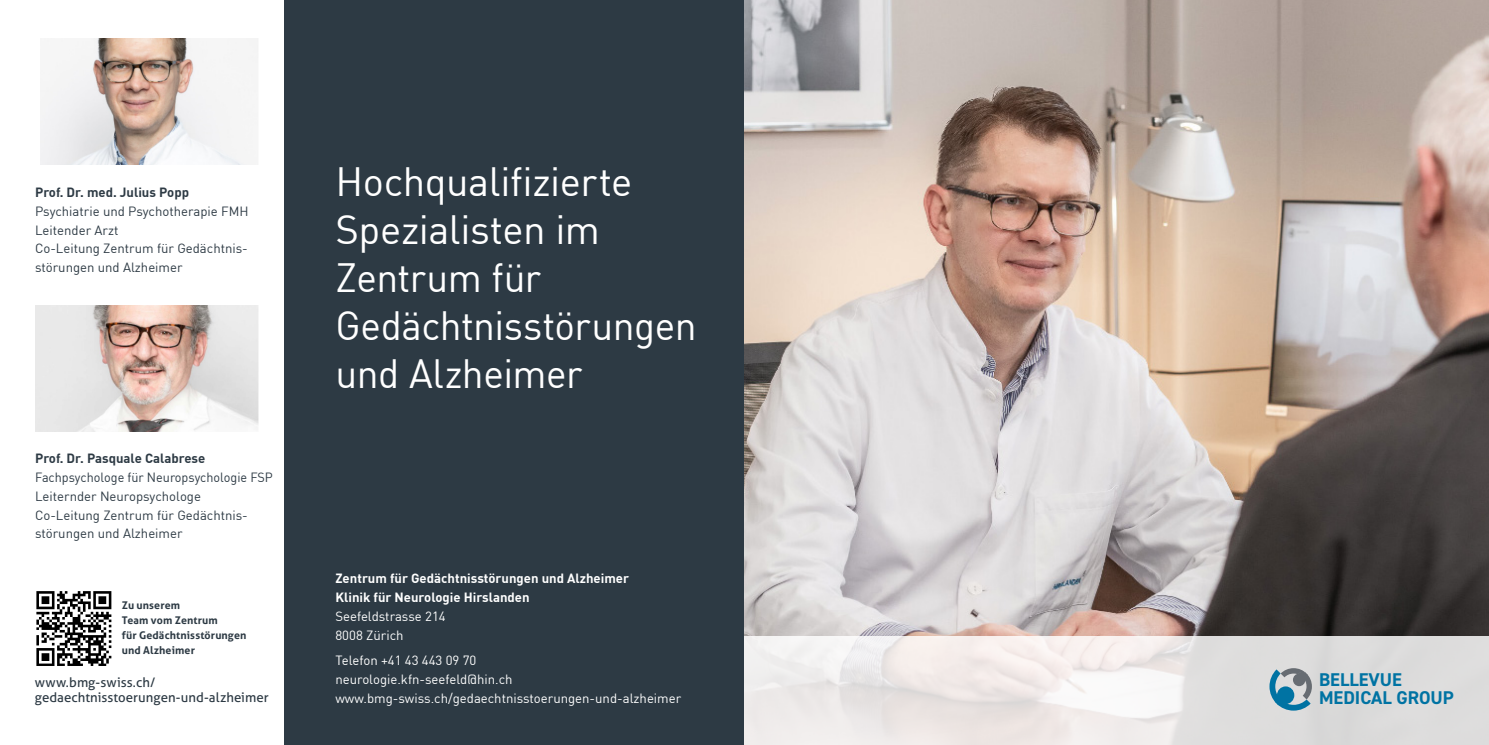
<style>
.page{position:relative;width:1489px;height:745px;background:#fff}
.page>*{position:absolute;margin:0;border:0;box-sizing:border-box;transform-origin:0 0}
.t1{font:40px/48px "DINOT";letter-spacing:-.015em;color:#fff}
.t2{font:700 18.5px/18.2px "DIN2014";color:#0073a3}
.t3{font:13.12px/18.8px "DINOT";color:#fff}
.t4{font:13.12px/18.8px "DINOT";color:#2d3a44;scale:.96 1}
.t5{font:13.12px/18.8px "DINOT";color:#2d3a44}
.t6{font:700 13.12px/18.8px "DINOT";color:#fff}
.t7{font:13.12px/15px "Aller";letter-spacing:.005em;color:#2d3a44}
.t8{font:700 13.12px "DINOT";color:#2d3a44}
.t9{font:700 10.62px/15px "Aller";letter-spacing:.015em;color:#2d3a44}
</style>
<div class="page">
<div style="left:283px;top:0;width:461px;height:744px;background:#2d3a44"></div>
<img style="left:744px;top:0;width:744px;height:635px">
<svg style="left:744px;top:635px;width:744px;height:109px"></svg>
<svg style="left:1269px;top:667px;width:42px;height:43px"></svg>
<div style="left:1292px;top:673px;width:13px;height:12px;background:#676c72;border-radius:50%"></div>
<div style="left:1276px;top:686px;width:18px;height:17px;background:#0073a3;border-radius:50%"></div>
<img style="left:41px;top:39px;width:217px;height:126px">
<img style="left:35px;top:305px;width:224px;height:126px">
<div style="left:34px;top:588px;width:80px;height:77px;background:linear-gradient(to bottom,#fff,#fff)"></div>
<svg style="left:36px;top:590px;width:75px;height:75px"></svg>
<p class="t8" style="left:35px;top:182px;width:155px">Prof. Dr. med. Julius Popp</p>
<p class="t5" style="left:35px;top:200px;width:215px">Psychiatrie und Psychotherapie FMH<br>Leitender Arzt<br>Co-Leitung Zentrum für Gedächtnis&shy;störungen und Alzheimer</p>
<p class="t8" style="left:35px;top:448px;width:172px">Prof. Dr. Pasquale Calabrese</p>
<p class="t4" style="left:35px;top:466px;width:249px">Fachpsychologe für Neuropsychologie FSP Leiternder Neuropsychologe<br>Co-Leitung Zentrum für Gedächtnis&shy;störungen und Alzheimer</p>
<p class="t9" style="left:122px;top:596px;width:126px">Zu unserem<br>Team vom Zentrum<br>für Gedächtnisstörungen und Alzheimer</p>
<p class="t7" style="left:35px;top:674px;width:235px">www.bmg-swiss.ch/ gedaechtnisstoerungen-und-alzheimer</p>
<h1 class="t1" style="left:335px;top:153px;width:362px">Hochqualifizierte<br>Spezialisten im<br>Zentrum für<br>Gedächtnisstörungen und Alzheimer</h1>
<p class="t6" style="left:335px;top:567px;width:295px">Zentrum für Gedächtnisstörungen und Alzheimer<br>Klinik für Neurologie Hirslanden</p>
<p class="t3" style="left:335px;top:605px;width:112px">Seefeldstrasse 214<br>8008 Zürich</p>
<p class="t3" style="left:335px;top:649px;width:347px">Telefon +41 43 443 09 70<br>neurologie.kfn-seefeld@hin.ch www.bmg-swiss.ch/gedaechtnisstoerungen-und-alzheimer</p>
<h2 class="t2" style="left:1318px;top:670px;width:136px">BELLEVUE<br>MEDICAL GROUP</h2>
</div>
